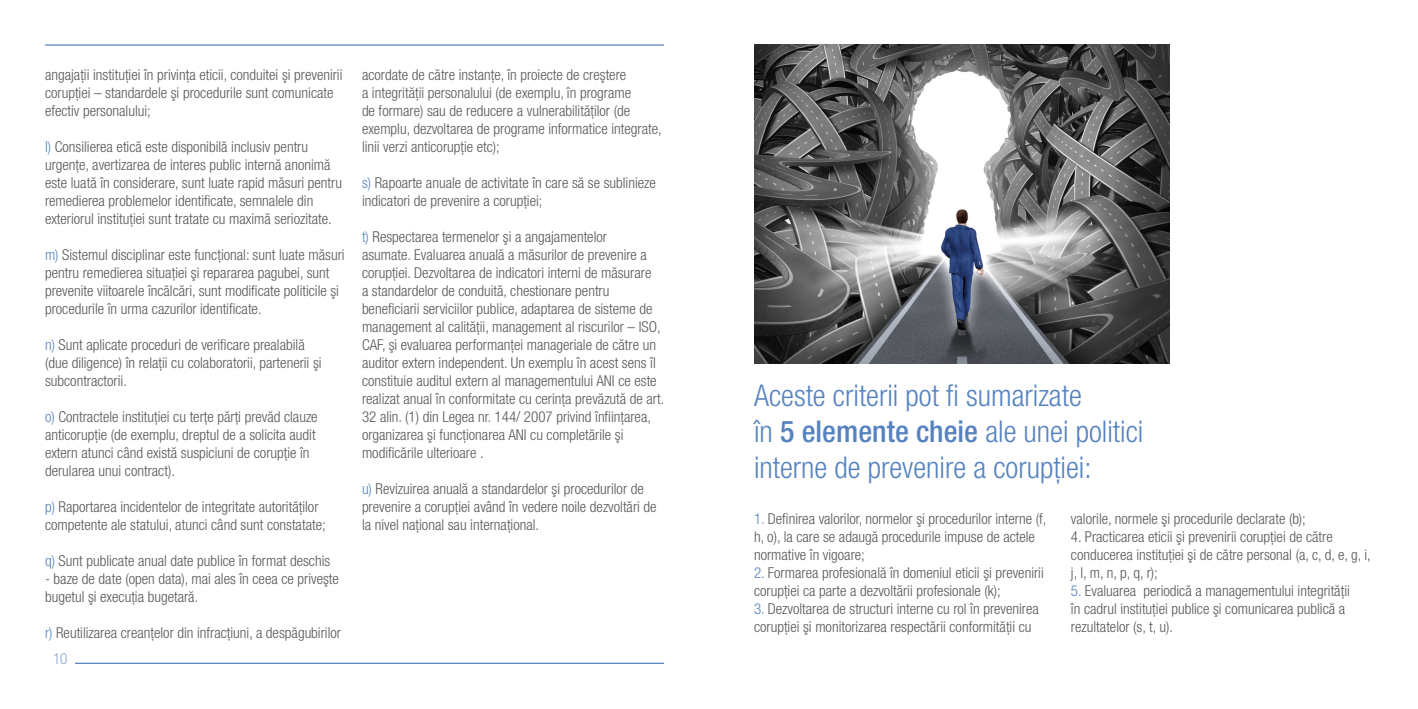
<style>
.page{position:relative;width:1418px;height:709px;background:#fff}
.page>*{position:absolute;margin:0;border:0;box-sizing:border-box;transform-origin:0 0}
.t1{font:300 condensed 30px/36px "Helvetica Neue LT Pro";color:#5683c0}
.t2{font:300 condensed 15px/18px "Helvetica Neue LT Pro";color:#57585a}
.t3{font:100 condensed 15px "Helvetica Neue LT Pro";color:#5683c0}
.s1{color:#5683c0}
.s2{font-weight:500}
</style>
<div class="page">
<hr style="left:45px;top:44px;width:619px;height:2px;background:#5683c0">
<hr style="left:75px;top:662px;width:589px;height:2px;background:#5683c0">
<img style="left:754px;top:44px;width:415px;height:319px">
<p class="t2" style="left:45px;top:65px;width:299px">angajaţii instituţiei în privinţa eticii, conduitei şi prevenirii corupţiei – standardele şi procedurile sunt comunicate efectiv personalului;</p>
<p class="t2" style="left:45px;top:137px;width:298px"><span class="s1">l)</span> Consilierea etică este disponibilă inclusiv pentru urgenţe, avertizarea de interes public internă anonimă este luată în considerare, sunt luate rapid măsuri pentru remedierea problemelor identificate, semnalele din exteriorul instituţiei sunt tratate cu maximă seriozitate.</p>
<p class="t2" style="left:45px;top:245px;width:301px"><span class="s1">m)</span> Sistemul disciplinar este funcţional: sunt luate măsuri pentru remedierea situaţiei şi repararea pagubei, sunt prevenite viitoarele încălcări, sunt modificate politicile şi procedurile în urma cazurilor identificate.</p>
<p class="t2" style="left:45px;top:335px;width:278px"><span class="s1">n)</span> Sunt aplicate proceduri de verificare prealabilă (due diligence) în relaţii cu colaboratorii, partenerii şi subcontractorii.</p>
<p class="t2" style="left:45px;top:407px;width:274px"><span class="s1">o)</span> Contractele instituţiei cu terţe părţi prevăd clauze anticorupţie (de exemplu, dreptul de a solicita audit extern atunci când există suspiciuni de corupţie în derularea unui contract).</p>
<p class="t2" style="left:45px;top:497px;width:282px"><span class="s1">p)</span> Raportarea incidentelor de integritate autorităţilor competente ale statului, atunci când sunt constatate;</p>
<p class="t2" style="left:45px;top:551px;width:287px"><span class="s1">q)</span> Sunt publicate anual date publice în format deschis</p>
<p class="t2" style="left:45px;top:569px;width:295px">- baze de date (open data), mai ales în ceea ce priveşte bugetul şi execuţia bugetară.</p>
<p class="t2" style="left:45px;top:623px;width:297px"><span class="s1">r)</span> Reutilizarea creanţelor din infracţiuni, a despăgubirilor</p>
<p class="t3" style="left:53px;top:650px;width:16px">10</p>
<p class="t2" style="left:362px;top:65px;width:301px">acordate de către instanţe, în proiecte de creştere<br>a integrităţii personalului (de exemplu, în programe<br>de formare) sau de reducere a vulnerabilităţilor (de exemplu, dezvoltarea de programe informatice integrate, linii verzi anticorupţie etc);</p>
<p class="t2" style="left:362px;top:173px;width:295px"><span class="s1">s)</span> Rapoarte anuale de activitate în care să se sublinieze indicatori de prevenire a corupţiei;</p>
<p class="t2" style="left:362px;top:227px;width:304px"><span class="s1">t)</span> Respectarea termenelor şi a angajamentelor<br>asumate. Evaluarea anuală a măsurilor de prevenire a corupţiei. Dezvoltarea de indicatori interni de măsurare<br>a standardelor de conduită, chestionare pentru beneficiarii serviciilor publice, adaptarea de sisteme de management al calităţii, management al riscurilor – ISO, CAF, şi evaluarea performanţei manageriale de către un auditor extern independent. Un exemplu în acest sens îl constituie auditul extern al managementului ANI ce este realizat anual în conformitate cu cerința prevăzută de art.<br>32 alin. (1) din Legea nr. 144/ 2007 privind înființarea, organizarea şi funcționarea ANI cu completările şi modificările ulterioare .</p>
<p class="t2" style="left:362px;top:479px;width:296px"><span class="s1">u)</span> Revizuirea anuală a standardelor şi procedurilor de prevenire a corupţiei având în vedere noile dezvoltări de la nivel naţional sau internaţional.</p>
<h1 class="t1" style="left:754px;top:377px;width:391px">Aceste criterii pot fi sumarizate<br>în <span class="s2">5 elemente cheie</span> ale unei politici interne de prevenire a corupţiei:</h1>
<p class="t2" style="left:754px;top:509px;width:294px"><span class="s1">1.</span> Definirea valorilor, normelor şi procedurilor interne (f, h, o), la care se adaugă procedurile impuse de actele normative în vigoare;</p>
<p class="t2" style="left:754px;top:563px;width:291px"><span class="s1">2.</span> Formarea profesională în domeniul eticii şi prevenirii corupţiei ca parte a dezvoltării profesionale (k);</p>
<p class="t2" style="left:754px;top:599px;width:286px"><span class="s1">3.</span> Dezvoltarea de structuri interne cu rol în prevenirea corupţiei şi monitorizarea respectării conformităţii cu</p>
<p class="t2" style="left:1070px;top:509px;width:236px">valorile, normele şi procedurile declarate (b);</p>
<p class="t2" style="left:1070px;top:527px;width:301px">4. Practicarea eticii şi prevenirii corupţiei de către conducerea instituţiei şi de către personal (a, c, d, e, g, i, j, l, m, n, p, q, r);</p>
<p class="t2" style="left:1070px;top:581px;width:280px"><span class="s1">5.</span> Evaluarea periodică a managementului integrităţii în cadrul instituţiei publice şi comunicarea publică a rezultatelor (s, t, u).</p>
</div>
